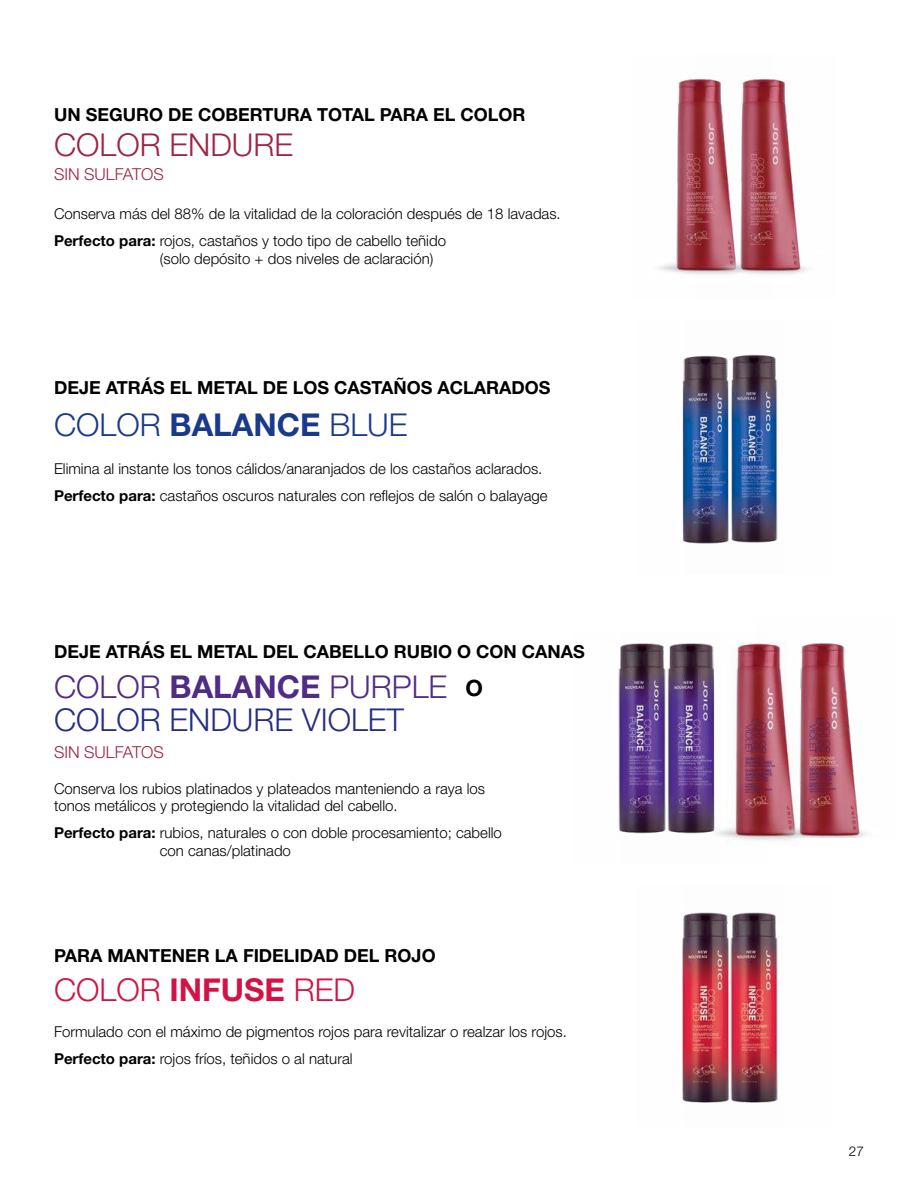
<style>
.page{position:relative;width:918px;height:1188px;background:#fff}
.page>*{position:absolute;margin:0;border:0;box-sizing:border-box;transform-origin:0 0}
.t1{font:300 31.5px/33px "Helvetica Neue LT Std";color:#232e84}
.t2{font:300 31.5px "Helvetica Neue LT Std";color:#19398a}
.t3{font:300 31.5px "Helvetica Neue LT Std";color:#d31245}
.t4{font:300 31.5px "Helvetica Neue LT Std";color:#9e2442}
.t5{font:700 22.5px "Helvetica Neue LT Std";color:#000101}
.t6{font:700 18px "Helvetica Neue LT Std";color:#000101}
.t7{font:300 16.5px "Helvetica Neue LT Std";color:#9e2442}
.t8{font:300 15px/27px "Helvetica Neue LT Std";color:#000}
.t9{font:300 13.5px "Helvetica Neue LT Std";color:#000}
.s1{font-weight:700}
.s2{color:#502c84}
.s3{font-weight:700;color:#502c84}
</style>
<div class="page">
<img style="left:682px;top:354px;width:96px;height:190px">
<img style="left:658px;top:79px;width:37px;height:196px">
<img style="left:695px;top:78px;width:112px;height:197px">
<img style="left:768px;top:642px;width:98px;height:195px">
<img style="left:618px;top:646px;width:3px;height:186px">
<img style="left:621px;top:642px;width:147px;height:204px">
<img style="left:682px;top:915px;width:3px;height:187px">
<img style="left:685px;top:912px;width:93px;height:191px">
<p class="t6" style="left:54px;top:103px;width:473px">UN SEGURO DE COBERTURA TOTAL PARA EL COLOR</p>
<h1 class="t4" style="left:54px;top:126px;width:241px">COLOR ENDURE</h1>
<p class="t7" style="left:54px;top:164px;width:111px">SIN SULFATOS</p>
<p class="t8" style="left:54px;top:200px;width:508px">Conserva más del 88% de la vitalidad de la coloración después de 18 lavadas.<br><span class="s1">Perfecto para:</span> rojos, castaños y todo tipo de cabello teñido</p>
<p class="t8" style="left:160px;top:245px;width:275px">(solo depósito + dos niveles de aclaración)</p>
<p class="t6" style="left:54px;top:377px;width:498px">DEJE ATRÁS EL METAL DE LOS CASTAÑOS ACLARADOS</p>
<h1 class="t2" style="left:54px;top:405px;width:355px">COLOR <span class="s1">BALANCE</span> BLUE</h1>
<p class="t8" style="left:54px;top:455px;width:495px">Elimina al instante los tonos cálidos/anaranjados de los castaños aclarados.<br><span class="s1">Perfecto para:</span> castaños oscuros naturales con reflejos de salón o balayage</p>
<p class="t6" style="left:54px;top:640px;width:532px">DEJE ATRÁS EL METAL DEL CABELLO RUBIO O CON CANAS</p>
<h1 class="t1" style="left:54px;top:670px;width:395px"><span class="s2">COLOR</span> <span class="s3">BALANCE</span> <span class="s2">PURPLE<br></span>COLOR ENDURE VIOLET</h1>
<p class="t7" style="left:54px;top:742px;width:111px">SIN SULFATOS</p>
<h2 class="t5" style="left:465px;top:674px;width:19px">O</h2>
<p class="t8" style="left:54px;top:780px;width:433px;line-height:16.5px">Conserva los rubios platinados y plateados manteniendo a raya los tonos metálicos y protegiendo la vitalidad del cabello.</p>
<p class="t8" style="left:160px;top:823px;width:344px;line-height:18px;text-indent:-106px"><span class="s1">Perfecto para:</span> rubios, naturales o con doble procesamiento; cabello con canas/platinado</p>
<p class="t6" style="left:54px;top:945px;width:383px">PARA MANTENER LA FIDELIDAD DEL ROJO</p>
<h1 class="t3" style="left:54px;top:971px;width:303px">COLOR <span class="s1">INFUSE</span> RED</h1>
<p class="t8" style="left:54px;top:1018px;width:514px">Formulado con el máximo de pigmentos rojos para revitalizar o realzar los rojos.<br><span class="s1">Perfecto para:</span> rojos fríos, teñidos o al natural</p>
<p class="t9" style="left:849px;top:1143px;width:17px">27</p>
</div>
